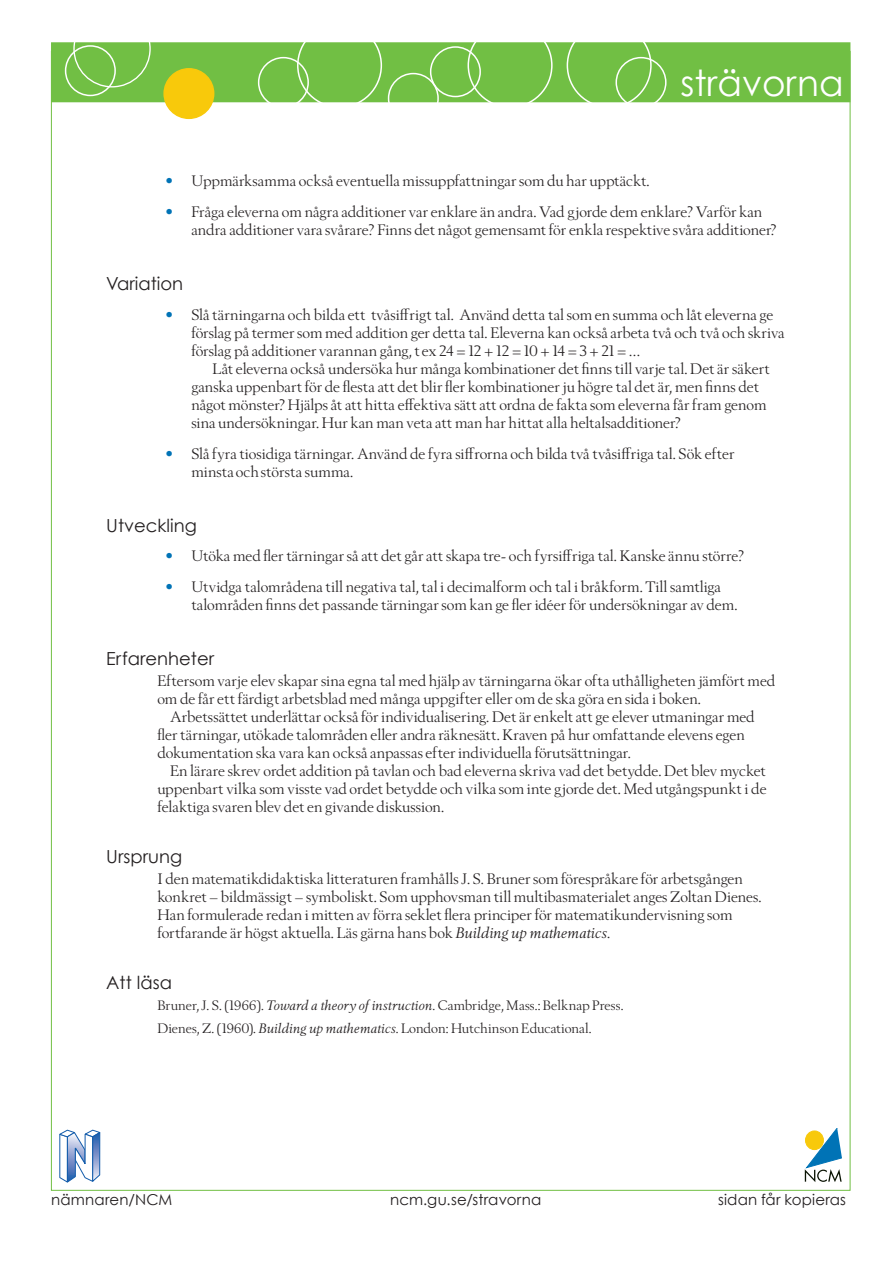
<style>
.page{position:relative;width:893px;height:1263px;background:#fff}
.page>*{position:absolute;margin:0;border:0;box-sizing:border-box;transform-origin:0 0}
.CenturyGothic1{font:36px "Century Gothic";color:#fff}
.L-rubrik{font:18px "Century Gothic";color:#231f20}
.L-bröd{font:15px/18px "Berling Nova Display Pro";letter-spacing:.005em;color:#231f20}
.L-bröd-indrag{font:15px/18px "Berling Nova Display Pro";letter-spacing:.005em;color:#231f20}
.t1{font:15px "Century Gothic";letter-spacing:.015em;color:#231f20}
.L-ref{font:13.5px "Berling Nova Display Pro";letter-spacing:.01em;color:#231f20}
.s1{color:#0073b6}
.s2{font-style:italic}
</style>
<div class="page">
<svg style="left:60px;top:1130px;width:40px;height:52px"></svg>
<svg style="left:805px;top:1128px;width:37px;height:54px"></svg>
<div style="left:51px;top:42px;width:799px;height:60px;background:#71bf44"></div>
<div style="left:73px;top:10px;width:78px;height:77px;border:1px solid #fff;border-radius:50%"></div>
<div style="left:65px;top:45px;width:51px;height:51px;border:2px solid #fff;border-radius:50%"></div>
<div style="left:258px;top:57px;width:51px;height:51px;border:2px solid #fff;border-radius:50%"></div>
<div style="left:297px;top:23px;width:85px;height:85px;border:2px solid #fff;border-radius:50%"></div>
<div style="left:388px;top:73px;width:51px;height:51px;border:2px solid #fff;border-radius:50%"></div>
<div style="left:430px;top:46px;width:51px;height:51px;border:2px solid #fff;border-radius:50%"></div>
<div style="left:468px;top:23px;width:85px;height:85px;border:2px solid #fff;border-radius:50%"></div>
<div style="left:567px;top:23px;width:85px;height:85px;border:2px solid #fff;border-radius:50%"></div>
<div style="left:615px;top:57px;width:51px;height:51px;border:2px solid #fff;border-radius:50%"></div>
<div style="left:164px;top:69px;width:50px;height:49px;background:#f8c90b;border-radius:50%"></div>
<div style="left:163px;top:68px;width:51px;height:51px;border:2px solid #f8c90b;border-radius:50%"></div>
<p class="CenturyGothic1" style="left:680px;top:61px;width:165px">strävorna</p>
<p class="L-bröd" style="left:166px;top:172px;width:485px"><span class="s1">•</span> Uppmärksamma också eventuella missuppfattningar som du har upptäckt.</p>
<p class="L-bröd" style="left:191px;top:203px;width:587px;text-indent:-26px"><span class="s1">•</span> Fråga eleverna om några additioner var enklare än andra. Vad gjorde dem enklare? Varför kan andra additioner vara svårare? Finns det något gemensamt för enkla respektive svåra additioner?</p>
<p class="L-rubrik" style="left:106px;top:273px;width:78px">Variation</p>
<p class="L-bröd" style="left:166px;top:305px;width:609px"><span class="s1">•</span> Slå tärningarna och bilda ett tvåsiffrigt tal. Använd detta tal som en summa och låt eleverna ge</p>
<p class="L-bröd" style="left:191px;top:323px;width:595px">förslag på termer som med addition ger detta tal. Eleverna kan också arbeta två och två och skriva</p>
<p class="L-bröd" style="left:191px;top:341px;width:450px">förslag på additioner varannan gång, t ex 24 = 12 + 12 = 10 + 14 = 3 + 21 = …</p>
<p class="L-bröd" style="left:213px;top:359px;width:559px">Låt eleverna också undersöka hur många kombinationer det finns till varje tal. Det är säkert</p>
<p class="L-bröd" style="left:191px;top:377px;width:569px">ganska uppenbart för de flesta att det blir fler kombinationer ju högre tal det är, men finns det</p>
<p class="L-bröd" style="left:191px;top:395px;width:577px">något mönster? Hjälps åt att hitta effektiva sätt att ordna de fakta som eleverna får fram genom</p>
<p class="L-bröd" style="left:191px;top:413px;width:491px">sina undersökningar. Hur kan man veta att man har hittat alla heltalsadditioner?</p>
<p class="L-bröd" style="left:191px;top:444px;width:545px;text-indent:-26px"><span class="s1">•</span> Slå fyra tiosidiga tärningar. Använd de fyra siffrorna och bilda två tvåsiffriga tal. Sök efter minstaochstörsta summa.</p>
<p class="L-rubrik" style="left:106px;top:514px;width:92px">Utveckling</p>
<p class="L-bröd" style="left:166px;top:547px;width:580px"><span class="s1">•</span> Utöka med fler tärningar så att det går att skapa tre- och fyrsiffriga tal. Kanske ännu större?</p>
<p class="L-bröd" style="left:191px;top:578px;width:548px;text-indent:-26px"><span class="s1">•</span> Utvidga talområdena till negativa tal, tal i decimalform och tal i bråkform. Till samtliga talområden finns det passande tärningar som kan ge fler idéer för undersökningar av dem.</p>
<p class="L-rubrik" style="left:106px;top:648px;width:109px">Erfarenheter</p>
<p class="L-bröd" style="left:157px;top:672px;width:620px">Eftersom varje elev skapar sina egna tal med hjälp av tärningarna ökar ofta uthålligheten jämfört med om de får ett färdigt arbetsblad med många uppgifter eller om de ska göra en sida i boken.</p>
<p class="L-bröd-indrag" style="left:157px;top:708px;width:599px;text-indent:13px">Arbetssättet underlättar också för individualisering. Det är enkelt att ge elever utmaningar med fler tärningar, utökade talområden eller andra räknesätt. Kraven på hur omfattande elevens egen dokumentation ska vara kan också anpassas efter individuella förutsättningar.</p>
<p class="L-bröd-indrag" style="left:157px;top:762px;width:611px;text-align:justify;text-indent:13px">En lärare skrev ordet addition på tavlan och bad eleverna skriva vad det betydde. Det blev mycket uppenbart vilka som visste vad ordet betydde och vilka som inte gjorde det. Med utgångspunkt i de felaktiga svaren blev det en givande diskussion.</p>
<p class="L-rubrik" style="left:106px;top:846px;width:77px">Ursprung</p>
<p class="L-bröd" style="left:157px;top:870px;width:606px">I den matematikdidaktiska litteraturen framhålls J. S. Bruner som förespråkare för arbetsgången konkret – bildmässigt – symboliskt. Som upphovsman till multibasmaterialet anges Zoltan Dienes.<br>Han formulerade redan i mitten av förra seklet flera principer för matematikundervisning som fortfarande är högst aktuella. Läs gärna hans bok <span class="s2">Building up mathematics</span>.</p>
<p class="L-rubrik" style="left:106px;top:972px;width:67px">Att läsa</p>
<p class="L-ref" style="left:157px;top:997px;width:468px">Bruner, J. S. (1966). <span class="s2">Toward a theory of instruction</span>. Cambridge, Mass.: Belknap Press.</p>
<p class="L-ref" style="left:157px;top:1020px;width:436px">Dienes, Z. (1960). <span class="s2">Building up mathematics</span>. London: Hutchinson Educational.</p>
<p class="t1" style="left:51px;top:1190px;width:123px">nämnaren/NCM</p>
<p class="t1" style="left:390px;top:1190px;width:153px">ncm.gu.se/stravorna</p>
<p class="t1" style="left:718px;top:1190px;width:130px">sidan får kopieras</p>
</div>
